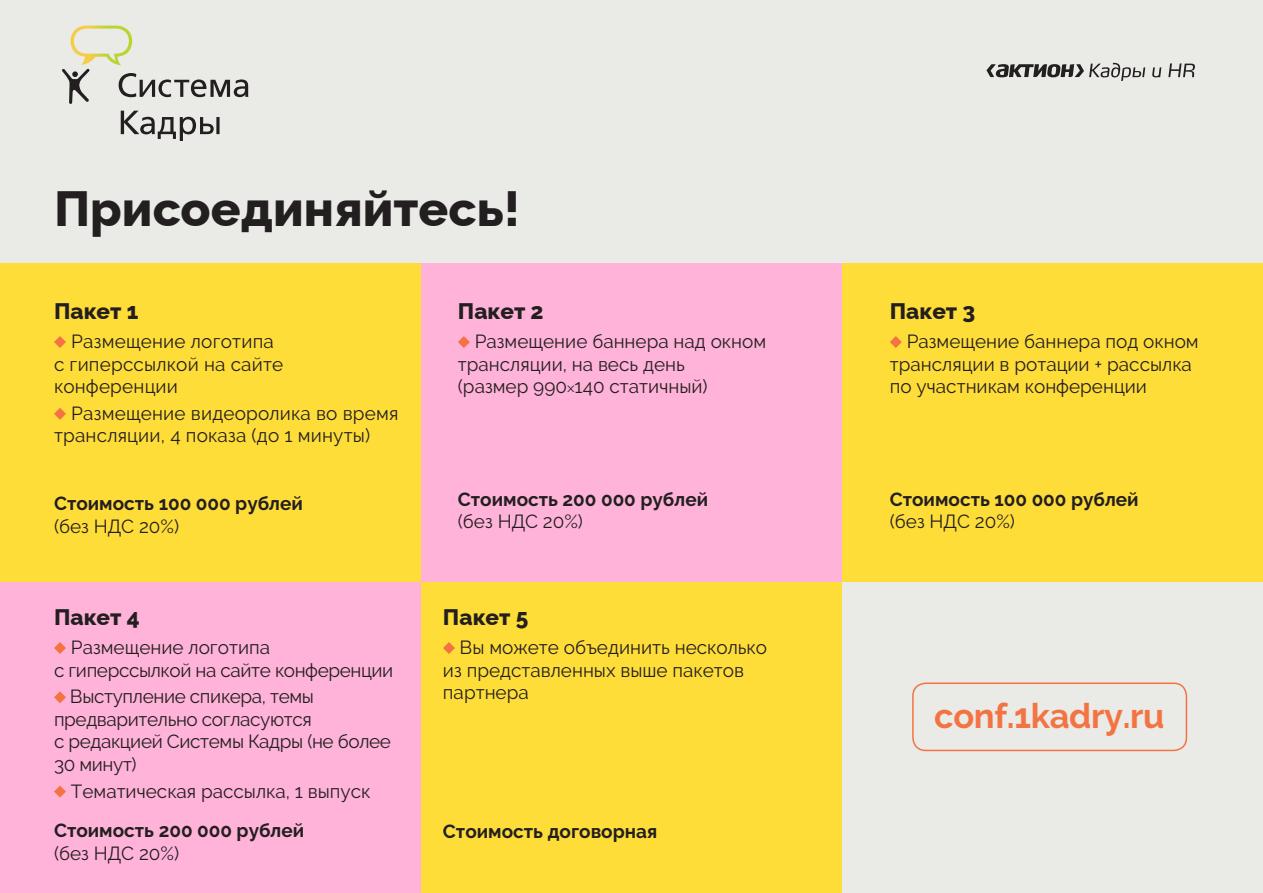
<style>
.page{position:relative;width:1263px;height:893px;background:#eaeae6}
.page>*{position:absolute;margin:0;border:0;box-sizing:border-box;transform-origin:0 0}
.t1{font:800 49.5px "Raleway";color:#231f20}
.t2{font:700 34.5px "Raleway";letter-spacing:-.01em;color:#f37442}
.t3{font:800 22.5px "Raleway";color:#231f20}
.t4{font:18.9px/22.5px "Raleway";color:#231f20}
.t5{font:18.9px/22.5px "Raleway";letter-spacing:-.02em;color:#231f20}
.t6{font:700 18.9px "Raleway";color:#231f20}
.s1{font-size:12.45px}
</style>
<div class="page">
<svg style="left:62px;top:26px;width:186px;height:115px"></svg>
<svg style="left:986px;top:63px;width:209px;height:18px"></svg>
<div style="left:0;top:263px;width:421px;height:319px;background:#ffdd39"></div>
<div style="left:842px;top:263px;width:421px;height:319px;background:#ffdd39"></div>
<div style="left:421px;top:263px;width:421px;height:319px;background:#ffb3d9"></div>
<svg style="left:54px;top:336px;width:12px;height:12px"></svg>
<svg style="left:54px;top:408px;width:12px;height:12px"></svg>
<svg style="left:890px;top:336px;width:12px;height:12px"></svg>
<svg style="left:458px;top:336px;width:12px;height:12px"></svg>
<div style="left:912px;top:682px;width:275px;height:69px;border:2px solid #f37442;border-radius:13px"></div>
<div style="left:421px;top:582px;width:421px;height:311px;background:#ffdd39"></div>
<div style="left:0;top:582px;width:421px;height:311px;background:#ffb3d9"></div>
<svg style="left:54px;top:642px;width:12px;height:12px"></svg>
<svg style="left:54px;top:691px;width:12px;height:12px"></svg>
<svg style="left:54px;top:785px;width:12px;height:12px"></svg>
<svg style="left:443px;top:642px;width:12px;height:12px"></svg>
<p class="t1" style="left:54px;top:169px;width:468px">Присоединяйтесь!</p>
<p class="t3" style="left:54px;top:293px;width:86px">Пакет 1</p>
<p class="t4" style="left:54px;top:330px;width:231px;text-indent:17px">Размещение логотипа с гиперссылкой на сайте конференции</p>
<p class="t4" style="left:54px;top:402px;width:346px;text-indent:17px">Размещение видеоролика во время трансляции, 4 показа (до 1 минуты)</p>
<p class="t6" style="left:54px;top:492px;width:250px">Стоимость 100 000 рублей</p>
<p class="t4" style="left:54px;top:515px;width:127px">(без НДС 20%)</p>
<p class="t3" style="left:54px;top:599px;width:87px">Пакет 4</p>
<p class="t5" style="left:54px;top:636px;width:341px;text-indent:17px">Размещение логотипа<br>с гиперссылкой на сайте конференции</p>
<p class="t5" style="left:54px;top:685px;width:339px;text-indent:16px">Выступление спикера, темы предварительно согласуются<br>с редакцией Системы Кадры (не более<br>30 минут)</p>
<p class="t4" style="left:71px;top:780px;width:301px">Тематическая рассылка, 1 выпуск</p>
<p class="t6" style="left:54px;top:820px;width:252px">Стоимость 200 000 рублей</p>
<p class="t4" style="left:54px;top:842px;width:127px">(без НДС 20%)</p>
<p class="t3" style="left:458px;top:293px;width:87px">Пакет 2</p>
<p class="t4" style="left:458px;top:330px;width:310px;text-indent:17px">Размещение баннера над окном трансляции, на весь день<br>(размер 990<span class="s1">х</span>140 статичный)</p>
<p class="t6" style="left:458px;top:488px;width:252px">Стоимость 200 000 рублей</p>
<p class="t4" style="left:458px;top:510px;width:127px">(без НДС 20%)</p>
<p class="t3" style="left:443px;top:599px;width:87px">Пакет 5</p>
<p class="t4" style="left:443px;top:636px;width:326px;text-indent:17px">Вы можете объединить несколько из представленных выше пакетов партнера</p>
<p class="t6" style="left:443px;top:821px;width:216px">Стоимость договорная</p>
<p class="t3" style="left:890px;top:293px;width:87px">Пакет 3</p>
<p class="t4" style="left:890px;top:330px;width:310px;text-indent:17px">Размещение баннера под окном трансляции в ротации + рассылка по участникам конференции</p>
<p class="t6" style="left:890px;top:488px;width:250px">Стоимость 100 000 рублей</p>
<p class="t4" style="left:890px;top:510px;width:127px">(без НДС 20%)</p>
<p class="t2" style="left:934px;top:697px;width:232px">conf.1kadry.ru</p>
</div>
